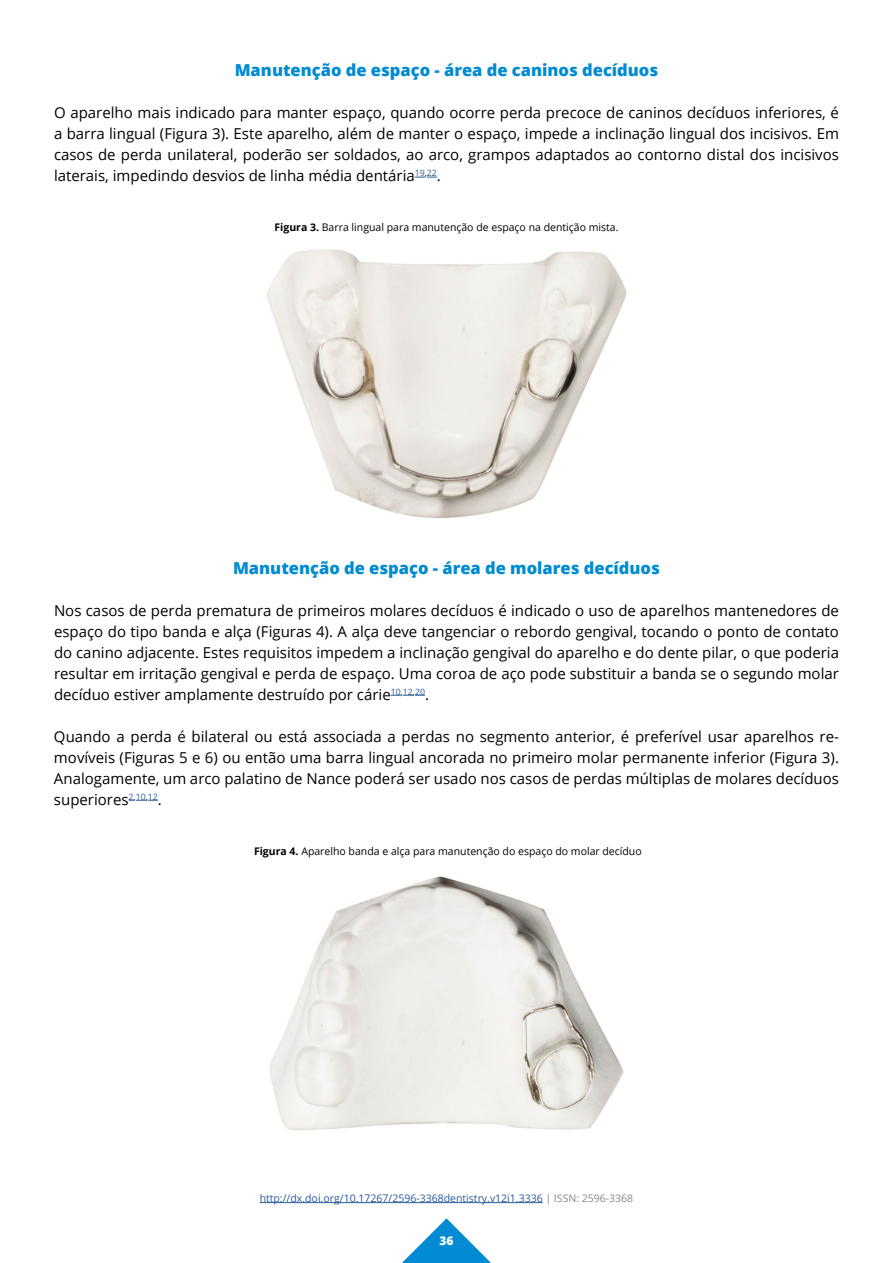
<style>
.page{position:relative;width:893px;height:1263px;background:#fff}
.page>*{position:absolute;margin:0;border:0;box-sizing:border-box;transform-origin:0 0}
.t1{font:800 16.5px "Open Sans";color:#008bd2}
.t2{font:15px/21px "Open Sans";color:#000;text-align:justify}
.t3{font:800 12px "Open Sans";color:#fff}
.t4{font:10.5px "Open Sans";color:#000}
.t5{font:10.5px "Open Sans";color:#265b9b}
.s1{font-weight:700}
.s2{color:#878787}
</style>
<div class="page">
<svg style="left:402px;top:1218px;width:89px;height:45px"></svg>
<hr style="left:260px;top:1202px;width:283px;height:1px;background:#265b9b">
<img style="left:269px;top:876px;width:355px;height:254px">
<img style="left:267px;top:249px;width:360px;height:269px">
<svg style="left:391px;top:695px;width:34px;height:1px"></svg>
<svg style="left:129px;top:800px;width:29px;height:1px"></svg>
<svg style="left:415px;top:177px;width:22px;height:1px"></svg>
<p class="t1" style="left:235px;top:58px;width:425px">Manutenção de espaço - área de caninos decíduos</p>
<p class="t2" style="left:54px;top:102px;width:786px">O aparelho mais indicado para manter espaço, quando ocorre perda precoce de caninos decíduos inferiores, é a barra lingual (Figura 3). Este aparelho, além de manter o espaço, impede a inclinação lingual dos incisivos. Em casos de perda unilateral, poderão ser soldados, ao arco, grampos adaptados ao contorno distal dos incisivos laterais, impedindo desvios de linha média dentária<sup>19</sup><sup>,</sup><sup>22</sup>.</p>
<p class="t4" style="left:274px;top:220px;width:346px"><span class="s1">Figura 3.</span> Barra lingual para manutenção de espaço na dentição mista.</p>
<p class="t1" style="left:233px;top:555px;width:428px">Manutenção de espaço - área de molares decíduos</p>
<p class="t2" style="left:54px;top:599px;width:786px">Nos casos de perda prematura de primeiros molares decíduos é indicado o uso de aparelhos mantenedores de espaço do tipo banda e alça (Figuras 4). A alça deve tangenciar o rebordo gengival, tocando o ponto de contato do canino adjacente. Estes requisitos impedem a inclinação gengival do aparelho e do dente pilar, o que poderia resultar em irritação gengival e perda de espaço. Uma coroa de aço pode substituir a banda se o segundo molar decíduo estiver amplamente destruído por cárie<sup>10</sup><sup>,</sup><sup>12</sup><sup>,</sup><sup>20</sup>.</p>
<p class="t2" style="left:54px;top:725px;width:786px">Quando a perda é bilateral ou está associada a perdas no segmento anterior, é preferível usar aparelhos re&shy;movíveis (Figuras 5 e 6) ou então uma barra lingual ancorada no primeiro molar permanente inferior (Figura 3).<br>Analogamente, um arco palatino de Nance poderá ser usado nos casos de perdas múltiplas de molares decíduos superiores<sup>2</sup><sup>,</sup><sup>10</sup><sup>,</sup><sup>12</sup>.</p>
<p class="t4" style="left:254px;top:844px;width:389px"><span class="s1">Figura 4.</span> Aparelho banda e alça para manutenção do espaço do molar decíduo</p>
<p class="t5" style="left:260px;top:1191px;width:375px">http://dx.doi.org/10.17267/2596-3368dentistry.v12i1.3336 <span class="s2">| ISSN: 2596-3368</span></p>
<p class="t3" style="left:439px;top:1232px;width:16px">36</p>
</div>
